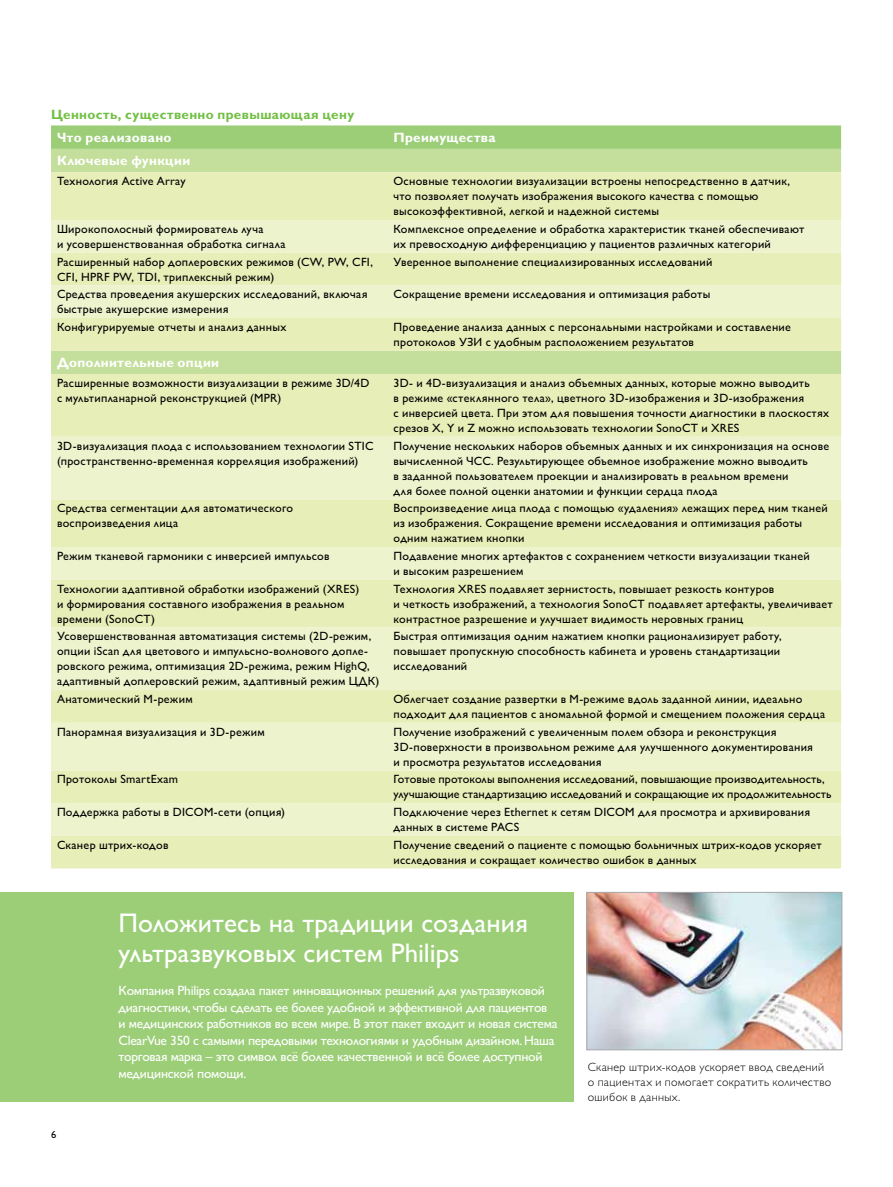
<style>
.page{position:relative;width:893px;height:1187px;background:#fff}
.page>*{position:absolute;margin:0;border:0;box-sizing:border-box;transform-origin:0 0}
.t1{font:27px/30px "Gill Sans Alt One WGL";letter-spacing:.005em;color:#fff}
.t2{font:13.5px/16.5px "Gill Sans Alt One WGL";letter-spacing:-.02em;color:#fff}
.t3{font:700 13.5px "Gill Sans Alt One WGL";letter-spacing:.025em;color:#fff}
.t4{font:700 13.5px "Gill Sans Alt One WGL";letter-spacing:.025em;color:#72bf44}
.t5{font:12px/15px "Gill Sans Alt One WGL";letter-spacing:.02em;color:#000}
.t6{font:12px/15px "Gill Sans Alt One WGL Light";letter-spacing:.025em;color:#000}
.t7{font:10.5px "Gill Sans Alt One WGL";color:#000}
</style>
<div class="page">
<div style="left:0;top:892px;width:573px;height:209px;background:#9cce78"></div>
<img style="left:588px;top:893px;width:252px;height:155px">
<div style="left:586px;top:891px;width:256px;height:159px;border:1px solid #a7a9ac"></div>
<svg style="left:51px;top:125px;width:790px;height:24px;background:#9ecf7b"></svg>
<div style="left:51px;top:149px;width:790px;height:23px;background:#c4df9b"></div>
<div style="left:51px;top:172px;width:790px;height:696px;background:#e8eeb8"></div>
<svg style="left:51px;top:220px;width:790px;height:615px;background:#e9efc1"></svg>
<p class="t4" style="left:51px;top:105px;width:305px">Ценность, существенно превышающая цену</p>
<p class="t3" style="left:57px;top:128px;width:116px">Что реализовано</p>
<p class="t3" style="left:393px;top:128px;width:104px">Преимущества</p>
<p class="t3" style="left:57px;top:151px;width:135px">Ключевые функции</p>
<p class="t5" style="left:57px;top:174px;width:130px">Технология Active Array</p>
<p class="t5" style="left:393px;top:174px;width:398px">Основные технологии визуализации встроены непосредственно в датчик, что позволяет получать изображения высокого качества с помощью высокоэффективной, легкой и надежной системы</p>
<p class="t5" style="left:57px;top:221px;width:230px">Широкополосный формирователь луча<br>и усовершенствованная обработка сигнала</p>
<p class="t5" style="left:393px;top:221px;width:412px">Комплексное определение и обработка характеристик тканей обеспечивают их превосходную дифференциацию у пациентов различных категорий</p>
<p class="t5" style="left:57px;top:254px;width:318px">Расширенный набор доплеровских режимов (CW, PW, CFI,<br>CFI, HPRF PW, TDI, триплексный режим)</p>
<p class="t5" style="left:393px;top:254px;width:320px">Уверенное выполнение специализированных исследований</p>
<p class="t5" style="left:57px;top:286px;width:312px">Средства проведения акушерских исследований, включая быстрые акушерские измерения</p>
<p class="t5" style="left:393px;top:286px;width:318px">Сокращение времени исследования и оптимизация работы</p>
<p class="t5" style="left:57px;top:319px;width:231px">Конфигурируемые отчеты и анализ данных</p>
<p class="t5" style="left:393px;top:319px;width:399px">Проведение анализа данных с персональными настройками и составление протоколов УЗИ с удобным расположением результатов</p>
<p class="t3" style="left:57px;top:353px;width:164px">Дополнительные опции</p>
<p class="t5" style="left:57px;top:375px;width:314px">Расширенные возможности визуализации в режиме 3D/4D с мультипланарной реконструкцией (MPR)</p>
<p class="t5" style="left:393px;top:375px;width:437px">3D- и 4D-визуализация и анализ объемных данных, которые можно выводить<br>в режиме «стеклянного тела», цветного 3D-изображения и 3D-изображения<br>с инверсией цвета. При этом для повышения точности диагностики в плоскостях срезов X, Y и Z можно использовать технологии SonoCT и XRES</p>
<p class="t5" style="left:57px;top:438px;width:318px">3D-визуализация плода с использованием технологии STIC (пространственно-временная корреляция изображений)</p>
<p class="t5" style="left:393px;top:438px;width:437px">Получение нескольких наборов объемных данных и их синхронизация на основе вычисленной ЧСС. Результирующее объемное изображение можно выводить<br>в заданной пользователем проекции и анализировать в реальном времени<br>для более полной оценки анатомии и функции сердца плода</p>
<p class="t5" style="left:57px;top:500px;width:238px">Средства сегментации для автоматического воспроизведения лица</p>
<p class="t5" style="left:393px;top:500px;width:436px">Воспроизведение лица плода с помощью «удаления» лежащих перед ним тканей из изображения. Сокращение времени исследования и оптимизация работы одним нажатием кнопки</p>
<p class="t5" style="left:57px;top:548px;width:274px">Режим тканевой гармоники с инверсией импульсов</p>
<p class="t5" style="left:393px;top:548px;width:418px">Подавление многих артефактов с сохранением четкости визуализации тканей и высоким разрешением</p>
<p class="t5" style="left:57px;top:581px;width:304px">Технологии адаптивной обработки изображений (XRES) и формирования составного изображения в реальном времени (SonoCT)</p>
<p class="t5" style="left:393px;top:581px;width:441px">Технология XRES подавляет зернистость, повышает резкость контуров<br>и четкость изображений, а технология SonoCT подавляет артефакты, увеличивает контрастное разрешение и улучшает видимость неровных границ</p>
<p class="t5" style="left:57px;top:628px;width:324px">Усовершенствованная автоматизация системы (2D-режим, опции iScan для цветового и импульсно-волнового допле&shy;ровского режима, оптимизация 2D-режима, режим HighQ, адаптивный доплеровский режим, адаптивный режим ЦДК)</p>
<p class="t5" style="left:393px;top:628px;width:390px;text-align:justify">Быстрая оптимизация одним нажатием кнопки рационализирует работу, повышает пропускную способность кабинета и уровень стандартизации исследований</p>
<p class="t5" style="left:57px;top:691px;width:137px">Анатомический M-режим</p>
<p class="t5" style="left:393px;top:691px;width:433px">Облегчает создание развертки в М-режиме вдоль заданной линии, идеально подходит для пациентов с аномальной формой и смещением положения сердца</p>
<p class="t5" style="left:57px;top:724px;width:209px">Панорамная визуализация и 3D-режим</p>
<p class="t5" style="left:393px;top:724px;width:421px">Получение изображений с увеличенным полем обзора и реконструкция<br>3D-поверхности в произвольном режиме для улучшенного документирования и просмотра результатов исследования</p>
<p class="t5" style="left:57px;top:771px;width:123px">Протоколы SmartExam</p>
<p class="t5" style="left:393px;top:771px;width:440px">Готовые протоколы выполнения исследований, повышающие производительность, улучшающие стандартизацию исследований и сокращающие их продолжительность</p>
<p class="t5" style="left:57px;top:804px;width:230px">Поддержка работы в DICOM-сети (опция)</p>
<p class="t5" style="left:393px;top:804px;width:418px">Подключение через Ethernet к сетям DICOM для просмотра и архивирования данных в системе PACS</p>
<p class="t5" style="left:57px;top:837px;width:113px">Сканер штрих-кодов</p>
<p class="t5" style="left:393px;top:837px;width:430px">Получение сведений о пациенте с помощью больничных штрих-кодов ускоряет исследования и сокращает количество ошибок в данных</p>
<p class="t7" style="left:51px;top:1127px;width:7px">6</p>
<h1 class="t1" style="left:118px;top:907px;width:411px">Положитесь на традиции создания ультразвуковых систем Philips</h1>
<p class="t2" style="left:118px;top:982px;width:440px">Компания Philips создала пакет инновационных решений для ультразвуковой диагностики, чтобы сделать ее более удобной и эффективной для пациентов и медицинских работников во всем мире. В этот пакет входит и новая система ClearVue 350 с самыми передовыми технологиями и удобным дизайном. Наша торговая марка – это символ всё более качественной и всё более доступной медицинской помощи.</p>
<p class="t6" style="left:588px;top:1059px;width:245px">Сканер штрих-кодов ускоряет ввод сведений о пациентах и помогает сократить количество ошибок в данных.</p>
</div>
